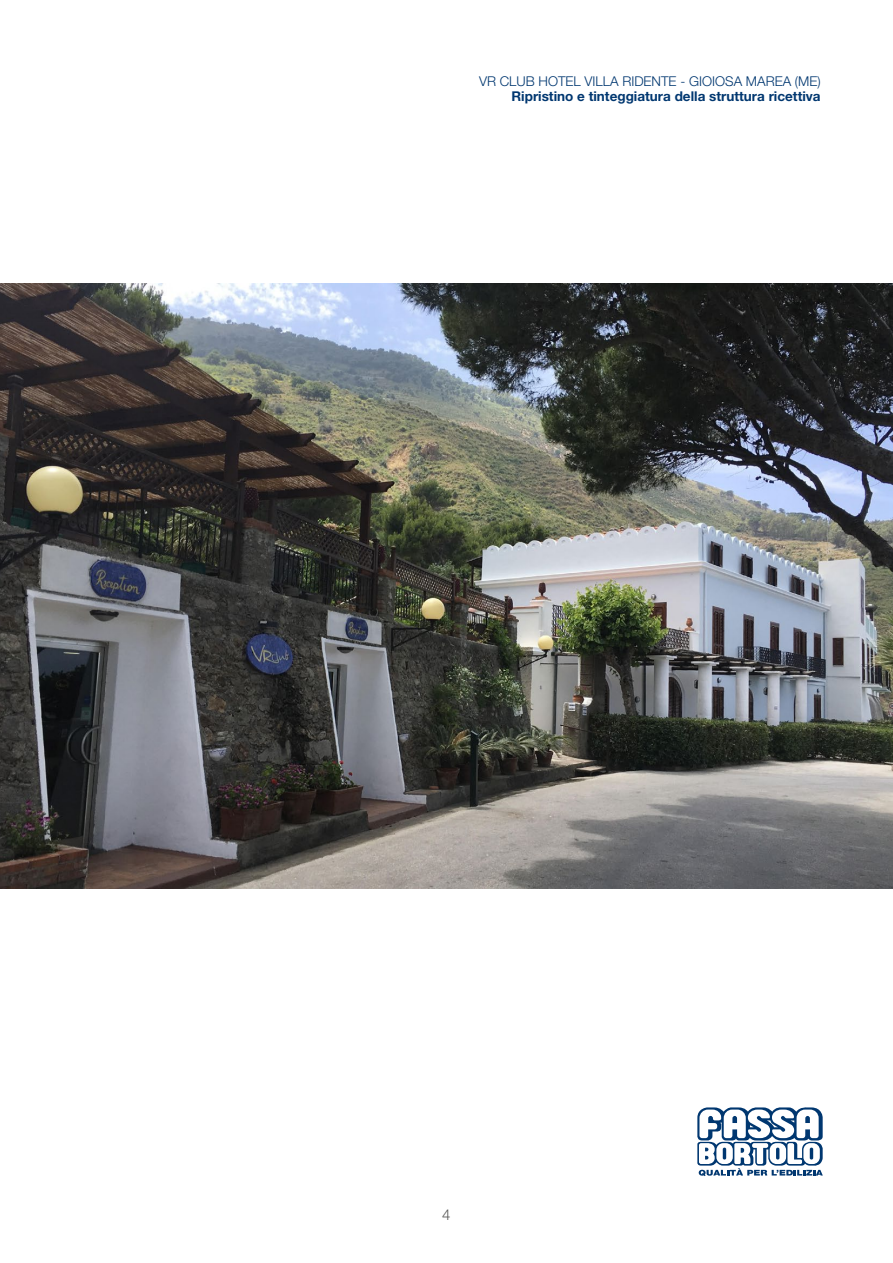
<style>
.page{position:relative;width:893px;height:1263px;background:#fff}
.page>*{position:absolute;margin:0;border:0;box-sizing:border-box;transform-origin:0 0}
.t1{font:300 15px "Helvetica Neue LT Pro";color:#575756}
.t2{font:700 13.5px "Helvetica Neue LT Pro";color:#003770}
.t3{font:300 13.5px "Helvetica Neue LT Pro";color:#003770}
</style>
<div class="page">
<svg style="left:697px;top:1107px;width:126px;height:69px"></svg>
<img style="left:0;top:284px;width:893px;height:604px">
<p class="t3" style="left:479px;top:73px;width:343px">VR CLUB HOTEL VILLA RIDENTE - GIOIOSA MAREA (ME)</p>
<p class="t2" style="left:511px;top:88px;width:311px">Ripristino e tinteggiatura della struttura ricettiva</p>
<p class="t1" style="left:442px;top:1205px;width:10px">4</p>
</div>
